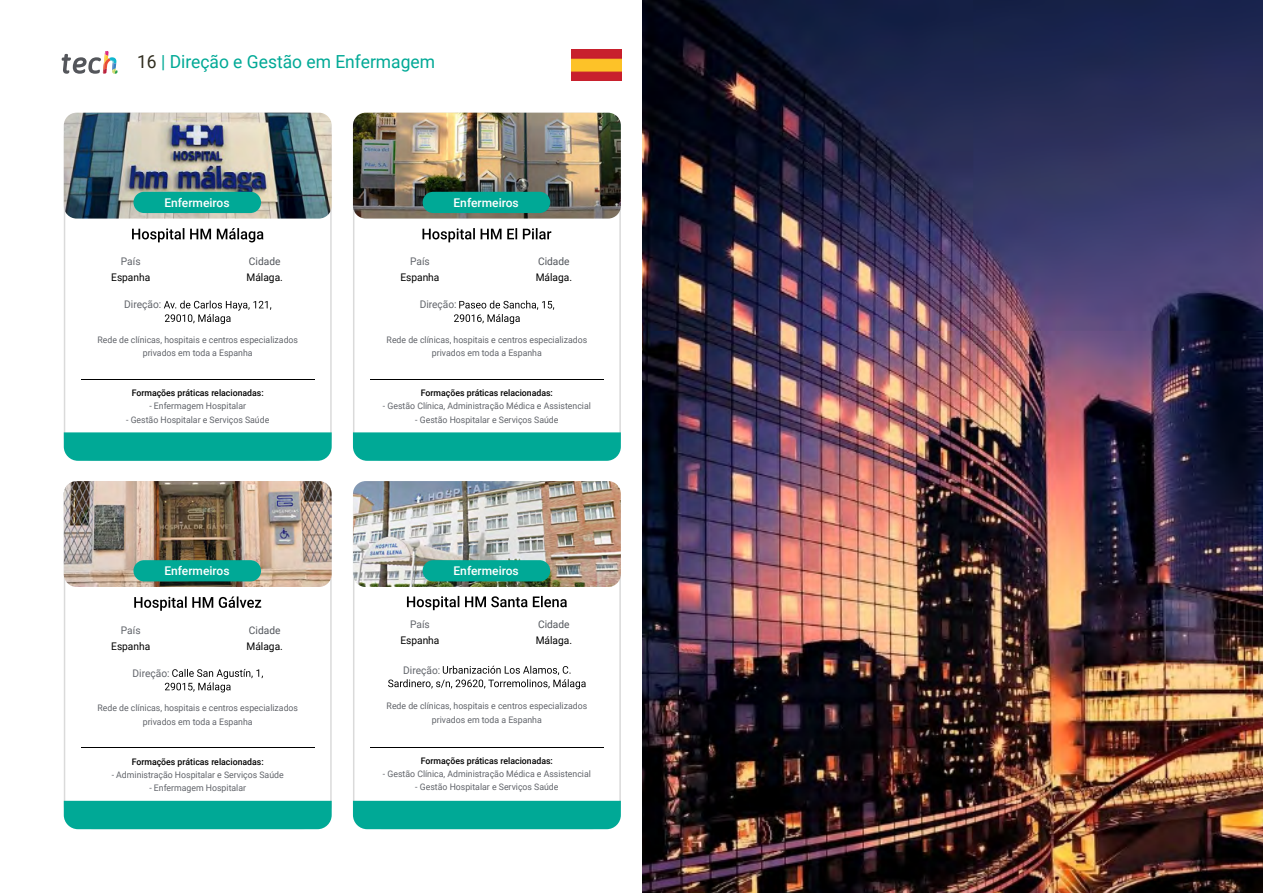
<style>
.page{position:relative;width:1263px;height:893px;background:#fff}
.page>*{position:absolute;margin:0;border:0;box-sizing:border-box;transform-origin:0 0}
.t1{font:18px "Roboto";color:#00a996}
.t2{font:500 12px "Roboto";color:#fff}
.t3{font:10.5px "Roboto";color:#000}
.t4{font:10.5px "Roboto";color:#61646a}
.t5{font:10.5px "Roboto";color:#52555b}
.t6{font:9px/13.5px "Roboto";color:#61646a;text-align:center}
.t7{font:500 9px "Roboto";color:#000}
.s1{color:#312e20}
</style>
<div class="page">
<img style="left:572px;top:50px;width:49px;height:30px">
<svg style="left:62px;top:51px;width:56px;height:23px"></svg>
<img style="left:642px;top:0;width:621px;height:893px">
<svg style="left:63px;top:112px;width:269px;height:337px"></svg>
<img style="left:64px;top:113px;width:268px;height:106px">
<div style="left:133px;top:192px;width:128px;height:21px;background:#00a996;border-radius:11px"></div>
<svg style="left:64px;top:432px;width:268px;height:29px;background:#08ab99"></svg>
<hr style="left:81px;top:379px;width:234px;height:1px;background:#000">
<svg style="left:132px;top:228px;width:131px;height:14px"></svg>
<svg style="left:164px;top:301px;width:107px;height:23px"></svg>
<svg style="left:352px;top:112px;width:269px;height:334px"></svg>
<img style="left:353px;top:113px;width:268px;height:106px">
<div style="left:423px;top:192px;width:127px;height:21px;background:#00a996;border-radius:11px"></div>
<svg style="left:353px;top:432px;width:268px;height:29px;background:#07ab99"></svg>
<hr style="left:370px;top:379px;width:234px;height:1px;background:#000">
<svg style="left:422px;top:228px;width:129px;height:14px"></svg>
<svg style="left:454px;top:301px;width:100px;height:23px"></svg>
<svg style="left:63px;top:492px;width:269px;height:338px"></svg>
<img style="left:64px;top:481px;width:268px;height:106px">
<div style="left:133px;top:560px;width:128px;height:21px;background:#00a996;border-radius:11px"></div>
<div style="left:64px;top:801px;width:268px;height:28px;background:#00a996"></div>
<hr style="left:81px;top:747px;width:234px;height:1px;background:#000">
<svg style="left:134px;top:596px;width:127px;height:15px"></svg>
<svg style="left:165px;top:669px;width:98px;height:23px"></svg>
<svg style="left:352px;top:587px;width:269px;height:243px"></svg>
<img style="left:353px;top:481px;width:268px;height:106px">
<div style="left:423px;top:560px;width:127px;height:21px;background:#00a996;border-radius:11px"></div>
<div style="left:353px;top:801px;width:268px;height:28px;background:#00a996"></div>
<hr style="left:370px;top:747px;width:234px;height:1px;background:#000">
<svg style="left:407px;top:596px;width:160px;height:14px"></svg>
<svg style="left:388px;top:666px;width:198px;height:23px"></svg>
<h1 class="t1" style="left:137px;top:49px;width:299px"><span class="s1">16</span> | Direção e Gestão em Enfermagem</h1>
<h2 class="t2" style="left:164px;top:194px;width:67px">Enfermeiros</h2>
<p class="t4" style="left:121px;top:254px;width:21px">País</p>
<p class="t3" style="left:111px;top:270px;width:41px">Espanha</p>
<p class="t5" style="left:249px;top:254px;width:33px">Cidade</p>
<p class="t3" style="left:246px;top:270px;width:38px">Málaga.</p>
<h2 class="t2" style="left:453px;top:194px;width:67px">Enfermeiros</h2>
<p class="t4" style="left:410px;top:254px;width:21px">País</p>
<p class="t3" style="left:400px;top:270px;width:41px">Espanha</p>
<p class="t5" style="left:538px;top:254px;width:33px">Cidade</p>
<p class="t3" style="left:536px;top:270px;width:38px">Málaga.</p>
<p class="t4" style="left:124px;top:297px;width:39px">Direção:</p>
<p class="t6" style="left:97px;top:333px;width:202px">Rede de clínicas, hospitais e centros especializados privados em toda a Espanha</p>
<p class="t7" style="left:132px;top:387px;width:134px">Formações práticas relacionadas:</p>
<p class="t6" style="left:149px;top:399px;width:98px">- Enfermagem Hospitalar</p>
<p class="t6" style="left:126px;top:412px;width:145px">- Gestão Hospitalar e Serviços Saúde</p>
<p class="t4" style="left:420px;top:297px;width:39px">Direção:</p>
<p class="t6" style="left:387px;top:333px;width:202px">Rede de clínicas, hospitais e centros especializados privados em toda a Espanha</p>
<p class="t7" style="left:421px;top:387px;width:134px">Formações práticas relacionadas:</p>
<p class="t6" style="left:383px;top:399px;width:209px">- Gestão Clínica, Administração Médica e Assistencial</p>
<p class="t6" style="left:415px;top:412px;width:145px">- Gestão Hospitalar e Serviços Saúde</p>
<h2 class="t2" style="left:164px;top:563px;width:67px">Enfermeiros</h2>
<h2 class="t2" style="left:453px;top:563px;width:67px">Enfermeiros</h2>
<p class="t4" style="left:121px;top:622px;width:21px">País</p>
<p class="t3" style="left:111px;top:639px;width:41px">Espanha</p>
<p class="t5" style="left:249px;top:622px;width:33px">Cidade</p>
<p class="t3" style="left:246px;top:639px;width:38px">Málaga.</p>
<p class="t4" style="left:410px;top:617px;width:21px">País</p>
<p class="t3" style="left:400px;top:633px;width:41px">Espanha</p>
<p class="t5" style="left:538px;top:617px;width:33px">Cidade</p>
<p class="t3" style="left:536px;top:633px;width:38px">Málaga.</p>
<p class="t4" style="left:133px;top:666px;width:39px">Direção:</p>
<p class="t6" style="left:97px;top:701px;width:202px">Rede de clínicas, hospitais e centros especializados privados em toda a Espanha</p>
<p class="t7" style="left:132px;top:755px;width:134px">Formações práticas relacionadas:</p>
<p class="t6" style="left:112px;top:768px;width:174px">- Administração Hospitalar e Serviços Saúde</p>
<p class="t6" style="left:149px;top:781px;width:98px">- Enfermagem Hospitalar</p>
<p class="t4" style="left:403px;top:662px;width:39px">Direção:</p>
<p class="t6" style="left:387px;top:699px;width:202px">Rede de clínicas, hospitais e centros especializados privados em toda a Espanha</p>
<p class="t7" style="left:421px;top:754px;width:134px">Formações práticas relacionadas:</p>
<p class="t6" style="left:383px;top:766px;width:209px">- Gestão Clínica, Administração Médica e Assistencial</p>
<p class="t6" style="left:415px;top:780px;width:145px">- Gestão Hospitalar e Serviços Saúde</p>
</div>
